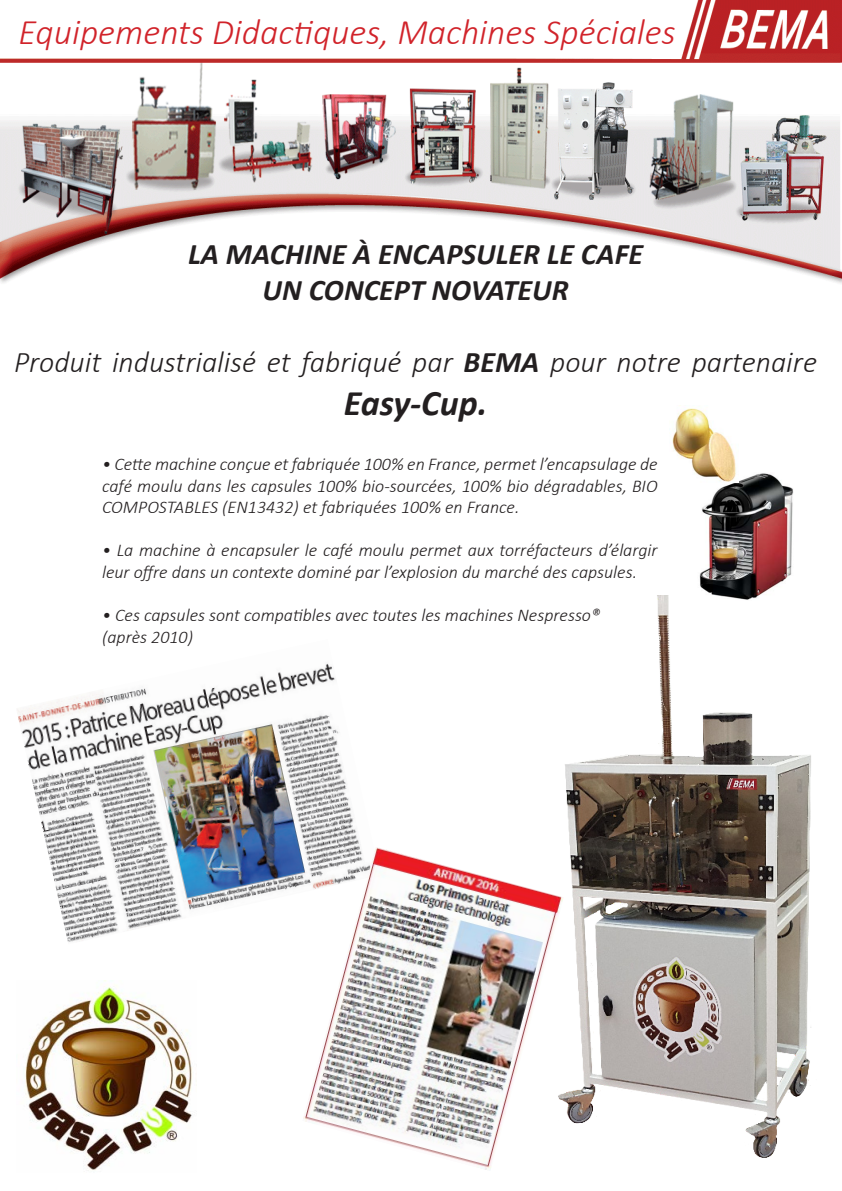
<style>
.page{position:relative;width:842px;height:1191px;background:#fff}
.page>*{position:absolute;margin:0;border:0;box-sizing:border-box;transform-origin:0 0}
.t1{font:italic 300 36px "Calibri";color:#d1232a}
.t2{font:italic 700 36px "Calibri";color:#231f20}
.t3{font:italic 300 30px "Calibri";color:#231f20}
.t4{font:italic 700 30px "Calibri";color:#231f20}
.t5{font:italic 300 18px/21.6px "Calibri";color:#231f20;text-align:justify}
.s1{font-weight:700}
</style>
<div class="page">
<img style="left:699px;top:473px;width:95px;height:122px">
<img style="left:25px;top:980px;width:167px;height:191px">
<img style="left:17px;top:663px;width:344px;height:279px">
<img style="left:0;top:0;width:842px;height:284px">
<img style="left:564px;top:595px;width:247px;height:563px">
<img style="left:302px;top:847px;width:262px;height:323px">
<img style="left:672px;top:405px;width:66px;height:77px">
<p class="t1" style="left:19px;top:10px;width:659px">Equipements Didactiques, Machines Spéciales</p>
<p class="t4" style="left:188px;top:235px;width:456px">LA MACHINE À ENCAPSULER LE CAFE</p>
<p class="t4" style="left:263px;top:271px;width:307px">UN CONCEPT NOVATEUR</p>
<p class="t3" style="left:14px;top:344px;width:804px">Produit industrialisé et fabriqué par <span class="s1">BEMA</span> pour notre partenaire</p>
<p class="t2" style="left:344px;top:381px;width:145px">Easy-Cup.</p>
<p class="t5" style="left:102px;top:453px;width:557px">• Cette machine conçue et fabriquée 100% en France, permet l’encapsulage de café moulu dans les capsules 100% bio-sourcées, 100% bio dégradables, BIO COMPOSTABLES (EN13432) et fabriquées 100% en France.</p>
<p class="t5" style="left:102px;top:539px;width:557px">• La machine à encapsuler le café moulu permet aux torréfacteurs d’élargir leur offre dans un contexte dominé par l’explosion du marché des capsules.</p>
<p class="t5" style="left:102px;top:604px;width:500px">• Ces capsules sont compatibles avec toutes les machines Nespresso®</p>
<p class="t5" style="left:102px;top:626px;width:93px">(après 2010)</p>
</div>
